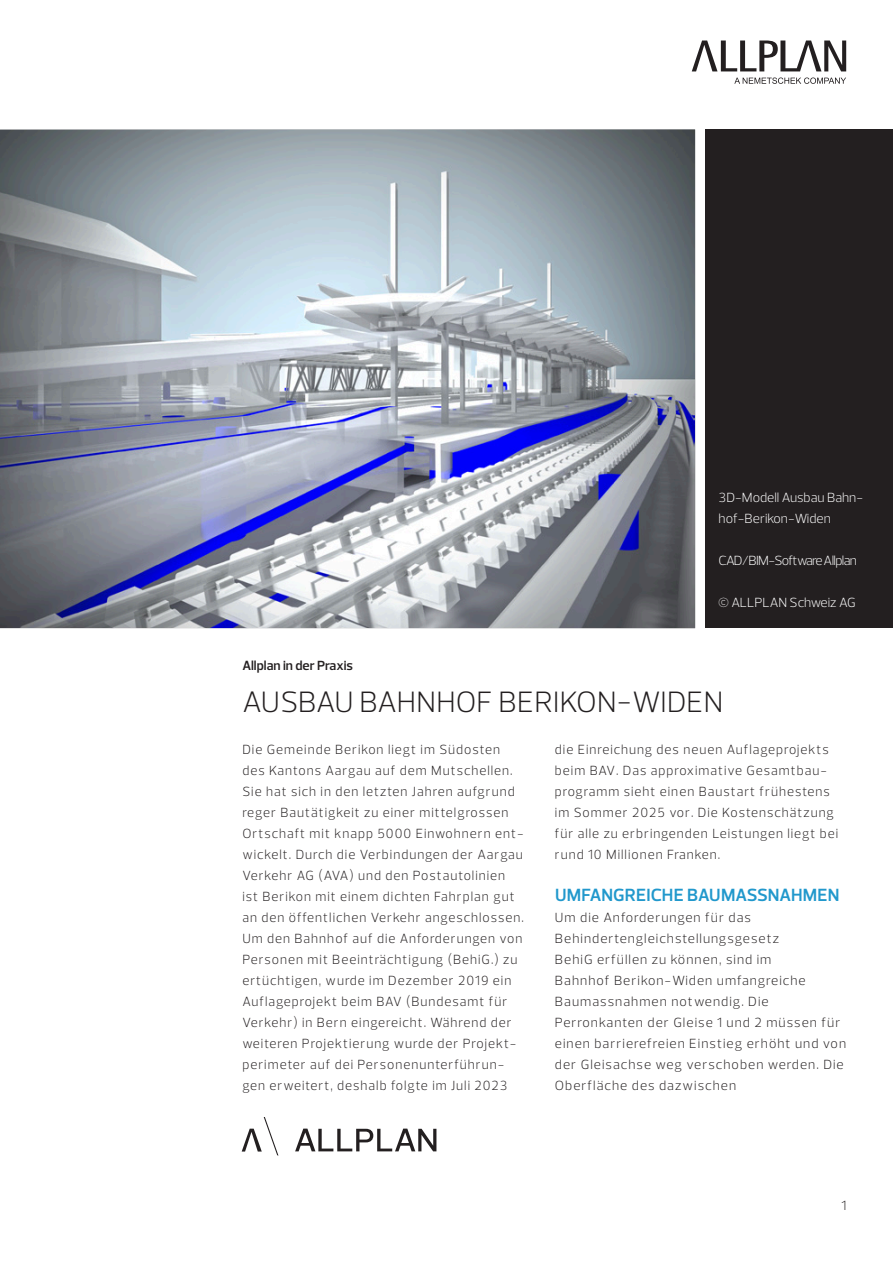
<style>
.page{position:relative;width:893px;height:1263px;background:#fff}
.page>*{position:absolute;margin:0;border:0;box-sizing:border-box;transform-origin:0 0}
.t1{font:300 30px "Prelo";color:#231f20}
.t2{font:600 18px "Prelo";color:#2198cc}
.t3{font:300 13.5px/21px "Prelo";letter-spacing:.075em;color:#231f20}
.t4{font:300 13.5px/21px "Prelo";color:#fff}
.t5{font:300 13.5px "Prelo";letter-spacing:-.05em;color:#fff}
.t6{font:600 13.5px "Prelo";color:#231f20}
</style>
<div class="page">
<svg style="left:692px;top:41px;width:154px;height:30px"></svg>
<svg style="left:734px;top:78px;width:112px;height:6px"></svg>
<div style="left:706px;top:130px;width:187px;height:498px;background:#231f20"></div>
<img style="left:0;top:130px;width:695px;height:498px">
<svg style="left:295px;top:1128px;width:141px;height:23px"></svg>
<svg style="left:242px;top:1117px;width:37px;height:38px"></svg>
<p class="t6" style="left:242px;top:657px;width:112px">Allplan in der Praxis</p>
<p class="t4" style="left:719px;top:487px;width:146px">3D-Modell Ausbau Bahn&shy;hof-Berikon-Widen</p>
<p class="t5" style="left:719px;top:552px;width:140px">CAD/BIM-Software Allplan</p>
<p class="t4" style="left:719px;top:592px;width:139px">© ALLPLAN Schweiz AG</p>
<h1 class="t1" style="left:243px;top:684px;width:482px">AUSBAU BAHNHOF BERIKON-WIDEN</h1>
<p class="t3" style="left:242px;top:739px;width:283px">Die Gemeinde Berikon liegt im Südosten des Kantons Aargau auf dem Mutschellen.<br>Sie hat sich in den letzten Jahren aufgrund reger Bautätigkeit zu einer mittelgrossen Ortschaft mit knapp 5000 Einwohnern ent&shy;wickelt. Durch die Verbindungen der Aargau Verkehr AG (AVA) und den Postautolinien ist Berikon mit einem dichten Fahrplan gut an den öffentlichen Verkehr angeschlossen.<br>Um den Bahnhof auf die Anforderungen von Personen mit Beeinträchtigung (BehiG.) zu ertüchtigen, wurde im Dezember 2019 ein Auflageprojekt beim BAV (Bundesamt für Verkehr) in Bern eingereicht. Während der weiteren Projektierung wurde der Projekt&shy;perimeter auf dei Personenunterführun&shy;gen erweitert, deshalb folgte im Juli 2023</p>
<p class="t3" style="left:555px;top:739px;width:285px">die Einreichung des neuen Auflageprojekts beim BAV. Das approximative Gesamtbau&shy;programm sieht einen Baustart frühestens im Sommer 2025 vor. Die Kostenschätzung für alle zu erbringenden Leistungen liegt bei rund 10 Millionen Franken.</p>
<h2 class="t2" style="left:555px;top:884px;width:286px">UMFANGREICHE BAUMASSNAHMEN</h2>
<p class="t3" style="left:555px;top:907px;width:293px">Um die Anforderungen für das Behindertengleichstellungsgesetz<br>BehiG erfüllen zu können, sind im<br>Bahnhof Berikon-Widen umfangreiche Baumassnahmen notwendig. Die Perronkanten der Gleise 1 und 2 müssen für einen barrierefreien Einstieg erhöht und von der Gleisachse weg verschoben werden. Die Oberfläche des dazwischen</p>
<p class="t3" style="left:841px;top:1195px;width:6px">1</p>
</div>
